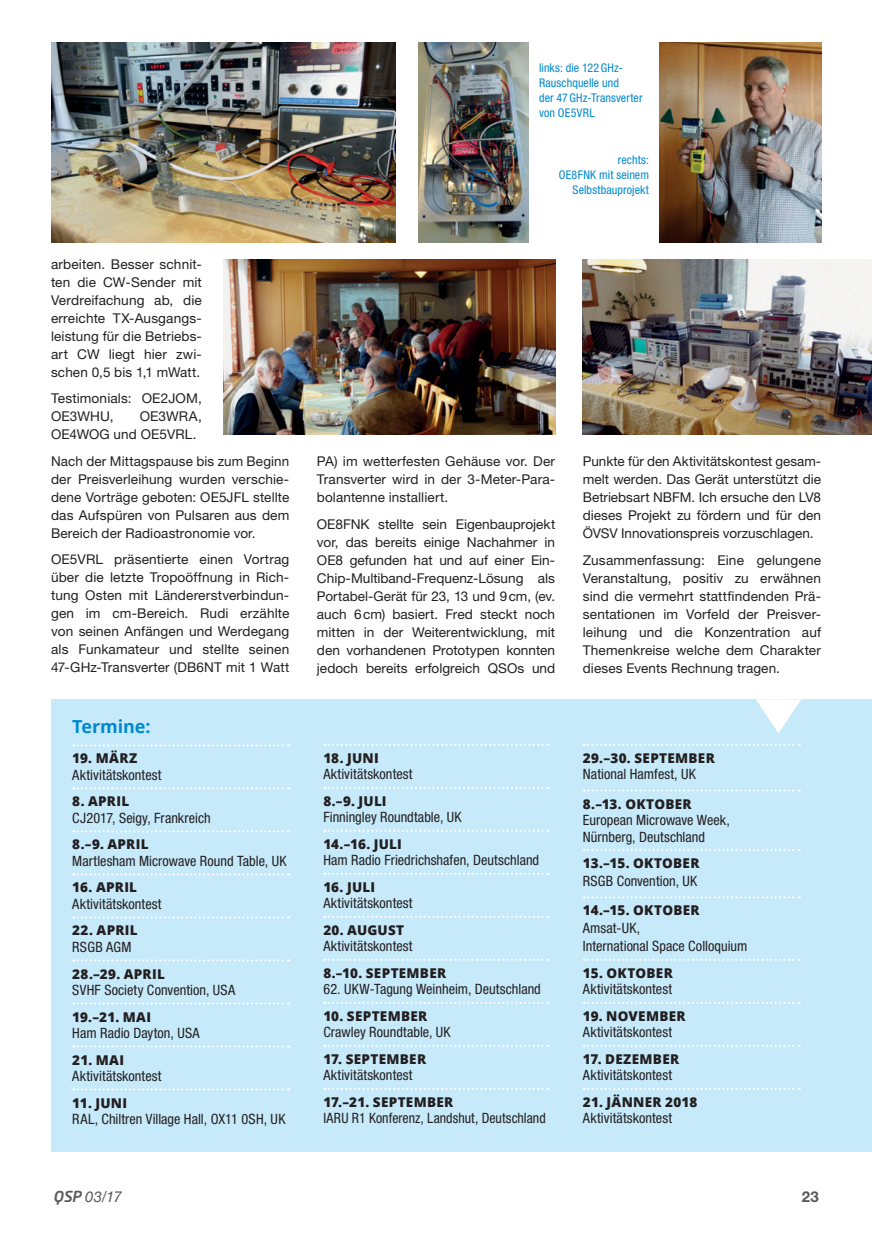
<style>
.page{position:relative;width:872px;height:1233px;background:#fff}
.page>*{position:absolute;margin:0;border:0;box-sizing:border-box;transform-origin:0 0}
.t1{font:700 18px "Open Sans";letter-spacing:-.005em;color:#0089cf}
.t2{font:italic 15px "Helvetica Neue";color:#58595b}
.t3{font:700 15px "Helvetica Neue LT Std";color:#58595b}
.t4{font:condensed 14.25px/16.5px "Helvetica Neue LT Std";letter-spacing:.005em;color:#231f20}
.t5{font:13.5px/18px "Helvetica Neue LT Std";letter-spacing:.01em;color:#231f20;text-align:justify}
.t6{font:800 13.5px "Open Sans";letter-spacing:.02em;color:#231f20}
.t7{font:condensed 12px/15px "Helvetica Neue LT Std";letter-spacing:.005em;color:#0089cf}
.s1{font-family:"Neo Tech";font-weight:500}
</style>
<div class="page">
<div style="left:51px;top:699px;width:821px;height:453px;background:#c7eafb"></div>
<svg style="left:756px;top:699px;width:45px;height:34px"></svg>
<svg style="left:324px;top:744px;width:224px;height:2px"></svg>
<svg style="left:324px;top:787px;width:224px;height:2px"></svg>
<svg style="left:324px;top:830px;width:224px;height:2px"></svg>
<svg style="left:324px;top:873px;width:224px;height:2px"></svg>
<svg style="left:324px;top:916px;width:224px;height:2px"></svg>
<svg style="left:324px;top:959px;width:224px;height:2px"></svg>
<svg style="left:324px;top:1002px;width:224px;height:2px"></svg>
<svg style="left:324px;top:1045px;width:224px;height:2px"></svg>
<svg style="left:324px;top:1088px;width:224px;height:2px"></svg>
<img style="left:51px;top:42px;width:344px;height:200px">
<img style="left:418px;top:42px;width:110px;height:200px">
<img style="left:583px;top:259px;width:289px;height:175px">
<img style="left:659px;top:42px;width:162px;height:200px">
<img style="left:223px;top:259px;width:332px;height:175px">
<svg style="left:73px;top:744px;width:216px;height:2px"></svg>
<svg style="left:73px;top:787px;width:216px;height:2px"></svg>
<svg style="left:73px;top:830px;width:216px;height:2px"></svg>
<svg style="left:73px;top:873px;width:216px;height:2px"></svg>
<svg style="left:73px;top:916px;width:216px;height:2px"></svg>
<svg style="left:73px;top:959px;width:216px;height:2px"></svg>
<svg style="left:73px;top:1002px;width:216px;height:2px"></svg>
<svg style="left:73px;top:1045px;width:216px;height:3px"></svg>
<svg style="left:73px;top:1088px;width:216px;height:3px"></svg>
<svg style="left:584px;top:744px;width:215px;height:2px"></svg>
<svg style="left:584px;top:790px;width:215px;height:2px"></svg>
<svg style="left:584px;top:849px;width:215px;height:2px"></svg>
<svg style="left:584px;top:896px;width:215px;height:2px"></svg>
<svg style="left:584px;top:959px;width:215px;height:2px"></svg>
<svg style="left:584px;top:1002px;width:215px;height:2px"></svg>
<svg style="left:584px;top:1045px;width:215px;height:2px"></svg>
<svg style="left:584px;top:1088px;width:215px;height:2px"></svg>
<p class="t5" style="left:51px;top:256px;width:152px">arbeiten. Besser schnit&shy;ten die CW-Sender mit Verdreifachung ab, die erreichte TX-Ausgangs&shy;leistung für die Betriebs&shy;art CW liegt hier zwi&shy;schen 0,5 bis 1,1 mWatt.</p>
<p class="t5" style="left:51px;top:391px;width:152px">Testimonials: OE2JOM,<br>OE3WHU,</p>
<p class="t5" style="left:51px;top:409px;width:152px;text-indent:89px">OE3WRA,<br>OE4WOG und OE5VRL.</p>
<p class="t5" style="left:51px;top:453px;width:240px">Nach der Mittagspause bis zum Beginn der Preisverleihung wurden verschie&shy;dene Vorträge geboten: OE5JFL stellte das Aufspüren von Pulsaren aus dem Bereich der Radioastronomie vor.</p>
<p class="t5" style="left:51px;top:552px;width:240px">OE5VRL präsentierte einen Vortrag über die letzte Tropoöffnung in Rich&shy;tung Osten mit Ländererstverbindun&shy;gen im cm-Bereich. Rudi erzählte von seinen Anfängen und Werdegang als Funkamateur und stellte seinen 47-GHz-Transverter (DB6NT mit 1 Watt</p>
<h1 class="t1" style="left:72px;top:714px;width:80px">Termine:</h1>
<p class="t6" style="left:72px;top:749px;width:67px">19. MÄRZ</p>
<p class="t4" style="left:72px;top:768px;width:91px">Aktivitätskontest</p>
<p class="t6" style="left:72px;top:792px;width:58px">8. APRIL</p>
<p class="t4" style="left:72px;top:811px;width:140px">CJ2017, Seigy, Frankreich</p>
<p class="t6" style="left:72px;top:835px;width:78px">8.–9. APRIL</p>
<p class="t4" style="left:72px;top:854px;width:216px">Martlesham Microwave Round Table, UK</p>
<p class="t6" style="left:72px;top:878px;width:66px">16. APRIL</p>
<p class="t4" style="left:72px;top:897px;width:91px">Aktivitätskontest</p>
<p class="t6" style="left:72px;top:921px;width:67px">22. APRIL</p>
<p class="t4" style="left:72px;top:940px;width:61px">RSGB AGM</p>
<p class="t6" style="left:72px;top:964px;width:94px">28.–29. APRIL</p>
<p class="t4" style="left:72px;top:983px;width:164px">SVHF Society Convention, USA</p>
<p class="t6" style="left:72px;top:1007px;width:80px">19.–21. MAI</p>
<p class="t4" style="left:72px;top:1026px;width:129px">Ham Radio Dayton, USA</p>
<p class="t6" style="left:72px;top:1050px;width:53px">21. MAI</p>
<p class="t4" style="left:72px;top:1069px;width:91px">Aktivitätskontest</p>
<p class="t6" style="left:72px;top:1093px;width:56px">11. JUNI</p>
<p class="t4" style="left:72px;top:1112px;width:215px">RAL, Chiltren Village Hall, OX11 0SH, UK</p>
<p class="t7" style="left:539px;top:62px;width:105px">links: die 122 GHz-<br>Rauschquelle und<br>der 47 GHz-Transverter von OE5VRL</p>
<p class="t7" style="left:559px;top:154px;width:92px;text-align:right">rechts:<br>OE8FNK mit seinem<br>Selbstbauprojekt</p>
<p class="t5" style="left:317px;top:453px;width:240px">PA) im wetterfesten Gehäuse vor. Der Transverter wird in der 3-Meter-Para&shy;bolantenne installiert.</p>
<p class="t5" style="left:317px;top:516px;width:240px">OE8FNK stellte sein Eigenbauprojekt vor, das bereits einige Nachahmer in OE8 gefunden hat und auf einer Ein-Chip-Multiband-Frequenz-Lösung als Portabel-Gerät für 23, 13 und 9 cm, (ev. auch 6 cm) basiert. Fred steckt noch mitten in der Weiterentwicklung, mit den vorhandenen Prototypen konnten jedoch bereits erfolgreich QSOs und</p>
<p class="t5" style="left:583px;top:453px;width:240px">Punkte für den Aktivitätskontest gesam&shy;melt werden. Das Gerät unterstützt die Betriebsart NBFM. Ich ersuche den LV8 dieses Projekt zu fördern und für den ÖVSV Innovationspreis vorzuschlagen.</p>
<p class="t5" style="left:583px;top:552px;width:240px">Zusammenfassung: Eine gelungene Veranstaltung, positiv zu erwähnen sind die vermehrt stattfindenden Prä&shy;sentationen im Vorfeld der Preisver&shy;leihung und die Konzentration auf Themenkreise welche dem Charakter dieses Events Rechnung tragen.</p>
<p class="t6" style="left:323px;top:748px;width:57px">18. JUNI</p>
<p class="t4" style="left:323px;top:767px;width:91px">Aktivitätskontest</p>
<p class="t6" style="left:323px;top:791px;width:65px">8.–9. JULI</p>
<p class="t4" style="left:323px;top:810px;width:140px">Finningley Roundtable, UK</p>
<p class="t6" style="left:323px;top:834px;width:80px">14.–16. JULI</p>
<p class="t4" style="left:323px;top:853px;width:217px">Ham Radio Friedrichshafen, Deutschland</p>
<p class="t6" style="left:323px;top:877px;width:53px">16. JULI</p>
<p class="t4" style="left:323px;top:896px;width:91px">Aktivitätskontest</p>
<p class="t6" style="left:323px;top:920px;width:82px">20. AUGUST</p>
<p class="t4" style="left:323px;top:939px;width:91px">Aktivitätskontest</p>
<p class="t6" style="left:323px;top:963px;width:124px">8.–10. SEPTEMBER</p>
<p class="t4" style="left:323px;top:982px;width:219px">62. UKW-Tagung Weinheim, Deutschland</p>
<p class="t6" style="left:323px;top:1006px;width:106px">10. SEPTEMBER</p>
<p class="t4" style="left:323px;top:1025px;width:129px">Crawley Roundtable, UK</p>
<p class="t6" style="left:323px;top:1049px;width:104px">17. SEPTEMBER</p>
<p class="t4" style="left:323px;top:1068px;width:91px">Aktivitätskontest</p>
<p class="t6" style="left:323px;top:1092px;width:131px">17.–21. SEPTEMBER</p>
<p class="t4" style="left:323px;top:1111px;width:224px">IARU R1 Konferenz, Landshut, Deutschland</p>
<p class="t6" style="left:583px;top:748px;width:133px">29.–30. SEPTEMBER</p>
<p class="t4" style="left:583px;top:767px;width:115px">National Hamfest, UK</p>
<p class="t6" style="left:583px;top:794px;width:110px">8.–13. OKTOBER</p>
<p class="t4" style="left:583px;top:813px;width:148px">European Microwave Week,<br>Nürnberg, Deutschland</p>
<p class="t6" style="left:583px;top:854px;width:118px">13.–15. OKTOBER</p>
<p class="t4" style="left:583px;top:874px;width:116px">RSGB Convention, UK</p>
<p class="t6" style="left:583px;top:901px;width:118px">14.–15. OKTOBER</p>
<p class="t4" style="left:583px;top:921px;width:166px;line-height:18px">Amsat-UK,<br>International Space Colloquium</p>
<p class="t6" style="left:583px;top:963px;width:91px">15. OKTOBER</p>
<p class="t4" style="left:583px;top:982px;width:91px">Aktivitätskontest</p>
<p class="t6" style="left:583px;top:1006px;width:104px">19. NOVEMBER</p>
<p class="t4" style="left:583px;top:1025px;width:91px">Aktivitätskontest</p>
<p class="t6" style="left:583px;top:1050px;width:98px">17. DEZEMBER</p>
<p class="t4" style="left:583px;top:1068px;width:91px">Aktivitätskontest</p>
<p class="t6" style="left:583px;top:1093px;width:116px">21. JÄNNER 2018</p>
<p class="t4" style="left:583px;top:1111px;width:91px">Aktivitätskontest</p>
<p class="t2" style="left:53px;top:1188px;width:70px"><span class="s1">QSP</span> 03/17</p>
<p class="t3" style="left:801px;top:1192px;width:19px">23</p>
</div>
